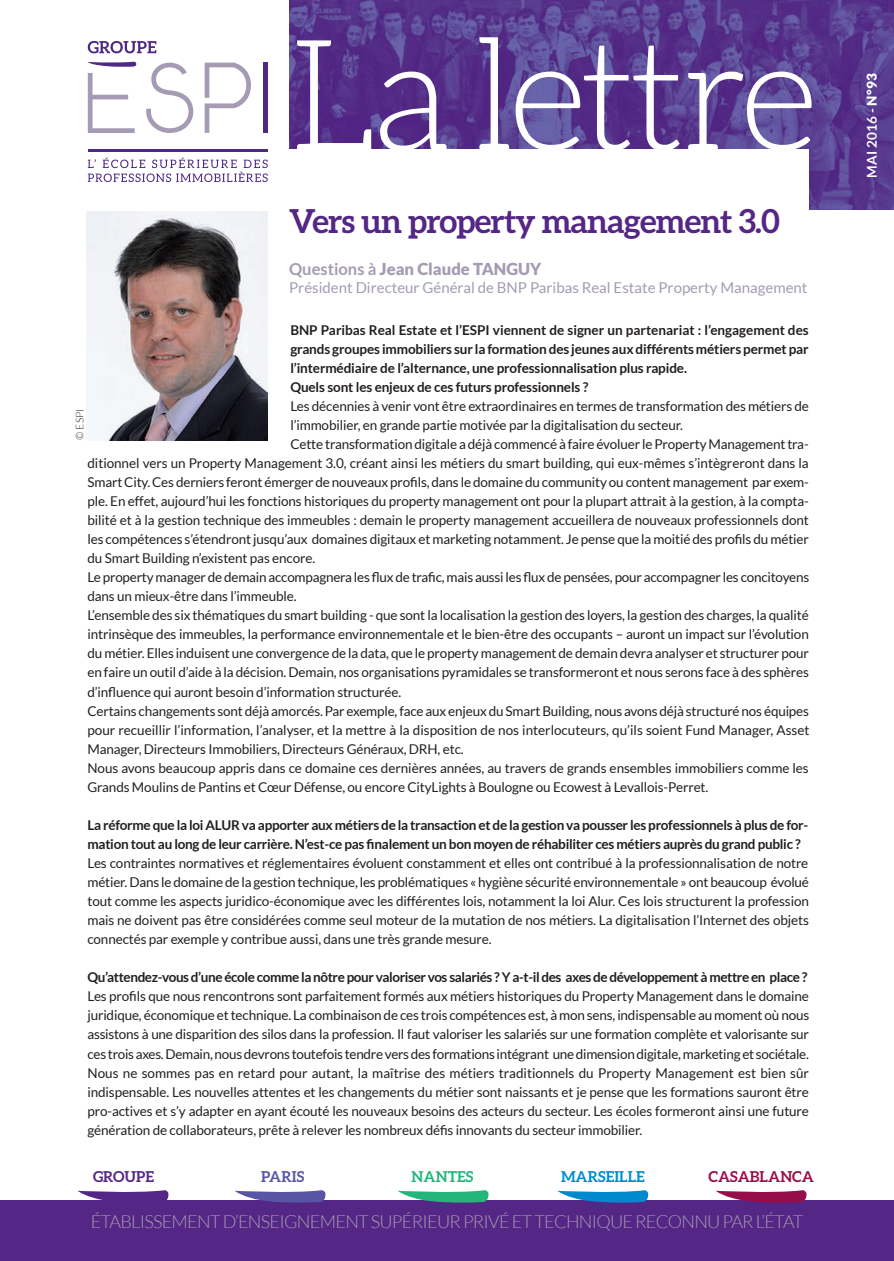
<style>
.page{position:relative;width:894px;height:1261px;background:#fff}
.page>*{position:absolute;margin:0;border:0;box-sizing:border-box;transform-origin:0 0}
.t1{font:300 154.65px "Aleo";letter-spacing:-.035em;color:#fff}
.t2{font:700 33px "Aleo";letter-spacing:-.025em;color:#542685}
.t3{font:300 18px "Lato";letter-spacing:-.04em;color:#a59bb2}
.t4{font:900 16.5px "Lato";color:#a59bb2}
.t5{font:15px "Lato";color:#a59bb2}
.t6{font:700 15px "Aleo";color:#970d49}
.t7{font:700 15px "Aleo";color:#008acd}
.t8{font:700 15px "Aleo";color:#542685}
.t9{font:700 15px "Aleo";color:#24b57b}
.t10{font:700 15px "Aleo";color:#5855a4}
.t11{font:13.5px/19px "Lato";letter-spacing:-.01em;color:#231f20;text-align:justify}
.t12{font:700 13.5px/19px "Lato";letter-spacing:-.02em;color:#231f20}
.t13{font:700 13.5px "Lato";letter-spacing:.01em;color:#fff}
.t14{font:300 10.5px "Lato";color:#231f20}
.s1{font-weight:700}
.s2{font-weight:900}
</style>
<div class="page">
<img style="left:289px;top:0;width:604px;height:210px">
<div style="left:85px;top:149px;width:723px;height:157px;background:#fff"></div>
<hr style="left:88px;top:149px;width:180px;height:2px;background:#4d2884">
<svg style="left:146px;top:63px;width:47px;height:70px"></svg>
<div style="left:263px;top:63px;width:5px;height:70px;background:#4d2884"></div>
<svg style="left:204px;top:63px;width:47px;height:70px"></svg>
<svg style="left:88px;top:62px;width:48px;height:71px"></svg>
<svg style="left:88px;top:158px;width:179px;height:24px"></svg>
<svg style="left:88px;top:41px;width:68px;height:12px"></svg>
<img style="left:87px;top:212px;width:181px;height:228px">
<div style="left:0;top:1200px;width:893px;height:61px;background:#542685"></div>
<svg style="left:234px;top:1190px;width:91px;height:13px"></svg>
<svg style="left:77px;top:1190px;width:92px;height:10px"></svg>
<svg style="left:397px;top:1190px;width:91px;height:13px"></svg>
<svg style="left:557px;top:1190px;width:91px;height:13px"></svg>
<svg style="left:715px;top:1190px;width:91px;height:13px"></svg>
<h1 class="t1" style="left:289px;top:6px;width:530px">La lettre</h1>
<h2 class="t2" style="left:289px;top:202px;width:492px">Vers un property management 3.0</h2>
<p class="t4" style="left:289px;top:258px;width:253px"><span class="s1">Questions à</span> Jean Claude TANGUY</p>
<p class="t5" style="left:289px;top:279px;width:519px">Président Directeur Général de BNP Paribas Real Estate Property Management</p>
<p class="t12" style="left:290px;top:320px;width:519px">BNP Paribas Real Estate et l’ESPi viennent de signer un partenariat : l’engagement des grands groupes immobiliers sur la formation des jeunes aux différents métiers permet par l’intermédiaire de l’alternance, une professionnalisation plus rapide.<br>Quels sont les enjeux de ces futurs professionnels ?</p>
<p class="t11" style="left:290px;top:396px;width:520px">Les décennies à venir vont être extraordinaires en termes de transformation des métiers de</p>
<p class="t11" style="left:290px;top:415px;width:394px">l’immobilier, en grande partie motivée par la digitalisation du secteur.</p>
<p class="t11" style="left:290px;top:434px;width:519px">Cette transformation digitale a déjà commencé à faire évoluer le Property Management tra-</p>
<p class="t11" style="left:87px;top:453px;width:722px">ditionnel vers un Property Management 3.0, créant ainsi les métiers du smart building, qui eux-mêmes s’intègreront dans la</p>
<p class="t11" style="left:87px;top:472px;width:722px">Smart City. Ces derniers feront émerger de nouveaux profils, dans le domaine du community ou content management par exem-</p>
<p class="t11" style="left:87px;top:491px;width:722px">ple. En effet, aujourd’hui les fonctions historiques du property management ont pour la plupart attrait à la gestion, à la compta-</p>
<p class="t11" style="left:87px;top:510px;width:722px">bilité et à la gestion technique des immeubles : demain le property management accueillera de nouveaux professionnels dont</p>
<p class="t11" style="left:87px;top:529px;width:722px">les compétences s’étendront jusqu’aux domaines digitaux et marketing notamment. Je pense que la moitié des profils du métier</p>
<p class="t11" style="left:87px;top:548px;width:229px">du Smart Building n’existent pas encore.</p>
<p class="t11" style="left:87px;top:567px;width:723px">Le property manager de demain accompagnera les flux de trafic, mais aussi les flux de pensées, pour accompagner les concitoyens</p>
<p class="t11" style="left:87px;top:586px;width:211px">dans un mieux-être dans l’immeuble.</p>
<p class="t11" style="left:87px;top:605px;width:722px">L’ensemble des six thématiques du smart building - que sont la localisation la gestion des loyers, la gestion des charges, la qualité</p>
<p class="t11" style="left:87px;top:624px;width:722px">intrinsèque des immeubles, la performance environnementale et le bien-être des occupants – auront un impact sur l’évolution</p>
<p class="t11" style="left:87px;top:644px;width:722px">du métier. Elles induisent une convergence de la data, que le property management de demain devra analyser et structurer pour</p>
<p class="t11" style="left:87px;top:663px;width:722px">en faire un outil d’aide à la décision. Demain, nos organisations pyramidales se transformeront et nous serons face à des sphères</p>
<p class="t11" style="left:87px;top:682px;width:315px">d’influence qui auront besoin d’information structurée.</p>
<p class="t11" style="left:87px;top:701px;width:722px">Certains changements sont déjà amorcés. Par exemple, face aux enjeux du Smart Building, nous avons déjà structuré nos équipes</p>
<p class="t11" style="left:87px;top:720px;width:723px">pour recueillir l’information, l’analyser, et la mettre à la disposition de nos interlocuteurs, qu’ils soient Fund Manager, Asset</p>
<p class="t11" style="left:87px;top:739px;width:377px">Manager, Directeurs Immobiliers, Directeurs Généraux, DRH, etc.</p>
<p class="t11" style="left:87px;top:758px;width:722px">Nous avons beaucoup appris dans ce domaine ces dernières années, au travers de grands ensembles immobiliers comme les</p>
<p class="t11" style="left:87px;top:777px;width:622px">Grands Moulins de Pantins et Cœur Défense, ou encore CityLights à Boulogne ou Ecowest à Levallois-Perret.</p>
<p class="t12" style="left:87px;top:815px;width:722px">La réforme que la loi aLUR va apporter aux métiers de la transaction et de la gestion va pousser les professionnels à plus de for&shy;mation tout au long de leur carrière. N’est-ce pas finalement un bon moyen de réhabiliter ces métiers auprès du grand public ?</p>
<p class="t11" style="left:87px;top:853px;width:722px">Les contraintes normatives et réglementaires évoluent constamment et elles ont contribué à la professionnalisation de notre métier. Dans le domaine de la gestion technique, les problématiques « hygiène sécurité environnementale » ont beaucoup évolué tout comme les aspects juridico-économique avec les différentes lois, notamment la loi Alur. Ces lois structurent la profession mais ne doivent pas être considérées comme seul moteur de la mutation de nos métiers. La digitalisation l’Internet des objets connectés par exemple y contribue aussi, dans une très grande mesure.</p>
<p class="t12" style="left:87px;top:967px;width:721px">Qu’attendez-vous d’une école comme la nôtre pour valoriser vos salariés ? Y a-t-il des axes de développement à mettre en place ?</p>
<p class="t11" style="left:87px;top:986px;width:723px">Les profils que nous rencontrons sont parfaitement formés aux métiers historiques du Property Management dans le domaine juridique, économique et technique. La combinaison de ces trois compétences est, à mon sens, indispensable au moment où nous assistons à une disparition des silos dans la profession. Il faut valoriser les salariés sur une formation complète et valorisante sur ces trois axes. Demain, nous devrons toutefois tendre vers des formations intégrant une dimension digitale, marketing et sociétale.<br>Nous ne sommes pas en retard pour autant, la maîtrise des métiers traditionnels du Property Management est bien sûr indispensable. Les nouvelles attentes et les changements du métier sont naissants et je pense que les formations sauront être pro-actives et s’y adapter en ayant écouté les nouveaux besoins des acteurs du secteur. Les écoles formeront ainsi une future génération de collaborateurs, prête à relever les nombreux défis innovants du secteur immobilier.</p>
<p class="t14" style="left:73px;top:440px;width:33px;rotate:-90deg">© ESPI</p>
<p class="t8" style="left:93px;top:1168px;width:62px">GROUPE</p>
<p class="t10" style="left:261px;top:1168px;width:45px">PARIS</p>
<p class="t9" style="left:411px;top:1168px;width:63px">NANTES</p>
<p class="t7" style="left:560px;top:1168px;width:85px">MARSEILLE</p>
<p class="t6" style="left:708px;top:1168px;width:107px">CASABLANCA</p>
<h3 class="t3" style="left:91px;top:1210px;width:714px">ÉTABLISSEMENT D’ENSEIGNEMENT SUPÉRIEUR PRIVÉ ET TECHNIQUE RECONNU PAR L’ÉTAT</h3>
<p class="t13" style="left:863px;top:178px;width:106px;rotate:-90deg">mai 2016 - <span class="s2">N°93</span></p>
</div>
